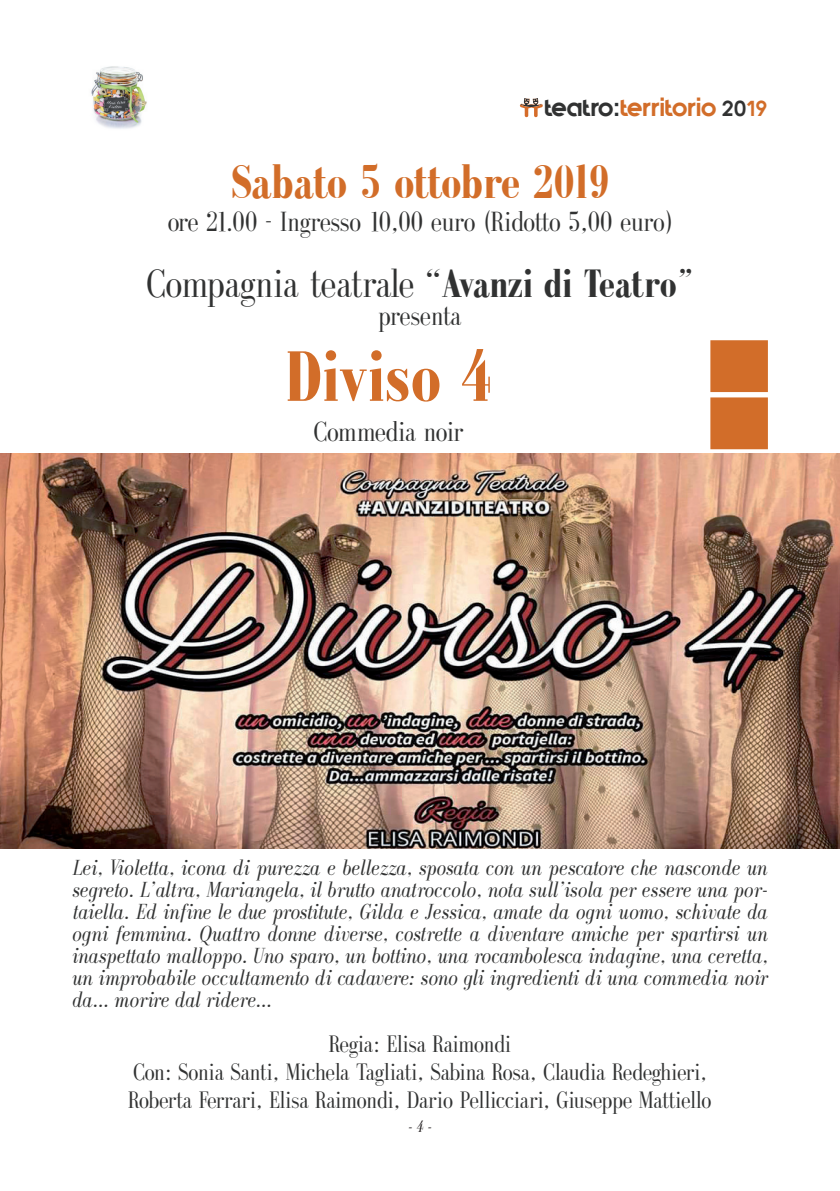
<style>
.page{position:relative;width:840px;height:1191px;background:#fff}
.page>*{position:absolute;margin:0;border:0;box-sizing:border-box;transform-origin:0 0}
.t1{font:700 72px "Galileo FLF";letter-spacing:-.01em;color:#d26d29}
.t2{font:700 48px "Galileo FLF";letter-spacing:-.03em;color:#d26d29}
.t3{font:40px "Galileo FLF";letter-spacing:-.02em;color:#313232}
.t4{font:28px "Galileo FLF";color:#313232}
.t5{font:700 26.2px "Quantify";color:#d26d29}
.t6{font:24px/28px "Galileo FLF";color:#313232;text-align:center}
.t7{font:italic 22px/22px "Galileo FLF";letter-spacing:-.015em;color:#313232;text-align:justify}
.t8{font:italic 16px "Galileo FLF";color:#231f20}
.s1{color:#313232}
.s2{color:#2e3133}
.s3{font-size:21.6px;color:#313232}
.s4{font-size:21.6px}
.s5{font-weight:700}
</style>
<div class="page">
<img style="left:91px;top:66px;width:56px;height:63px">
<svg style="left:519px;top:103px;width:23px;height:14px"></svg>
<img style="left:520px;top:98px;width:21px;height:8px">
<img style="left:0;top:454px;width:839px;height:394px">
<div style="left:710px;top:340px;width:57px;height:52px;background:#d26d29;border:2px solid #d26d29"></div>
<div style="left:710px;top:397px;width:57px;height:52px;background:#d26d29;border:2px solid #d26d29"></div>
<p class="t5" style="left:544px;top:94px;width:224px"><span class="s1">teatro</span><span class="s2">:</span>territorio <span class="s3">20</span><span class="s4">19</span></p>
<h2 class="t2" style="left:230px;top:157px;width:380px">Sabato 5 ottobre 2019</h2>
<p class="t4" style="left:167px;top:208px;width:506px">ore 21.00 - Ingresso 10,00 euro (Ridotto 5,00 euro)</p>
<h3 class="t3" style="left:146px;top:263px;width:548px">Compagnia teatrale “<span class="s5">Avanzi di Teatro”</span></h3>
<p class="t4" style="left:378px;top:301px;width:84px">presenta</p>
<h1 class="t1" style="left:285px;top:340px;width:207px">Diviso 4</h1>
<p class="t4" style="left:313px;top:417px;width:152px">Commedia noir</p>
<p class="t7" style="left:72px;top:857px;width:697px">Lei, Violetta, icona di purezza e bellezza, sposata con un pescatore che nasconde un segreto. L’altra, Mariangela, il brutto anatroccolo, nota sull’isola per essere una por&shy;taiella. Ed infine le due prostitute, Gilda e Jessica, amate da ogni uomo, schivate da ogni femmina. Quattro donne diverse, costrette a diventare amiche per spartirsi un inaspettato malloppo. Uno sparo, un bottino, una rocambolesca indagine, una ceretta, un improbabile occultamento di cadavere: sono gli ingredienti di una commedia noir da... morire dal ridere...</p>
<p class="t6" style="left:128px;top:1031px;width:584px">Regia: Elisa Raimondi<br>Con: Sonia Santi, Michela Tagliati, Sabina Rosa, Claudia Redeghieri,<br>Roberta Ferrari, Elisa Raimondi, Dario Pellicciari, Giuseppe Mattiello</p>
<p class="t8" style="left:408px;top:1119px;width:25px">- 4 -</p>
</div>
